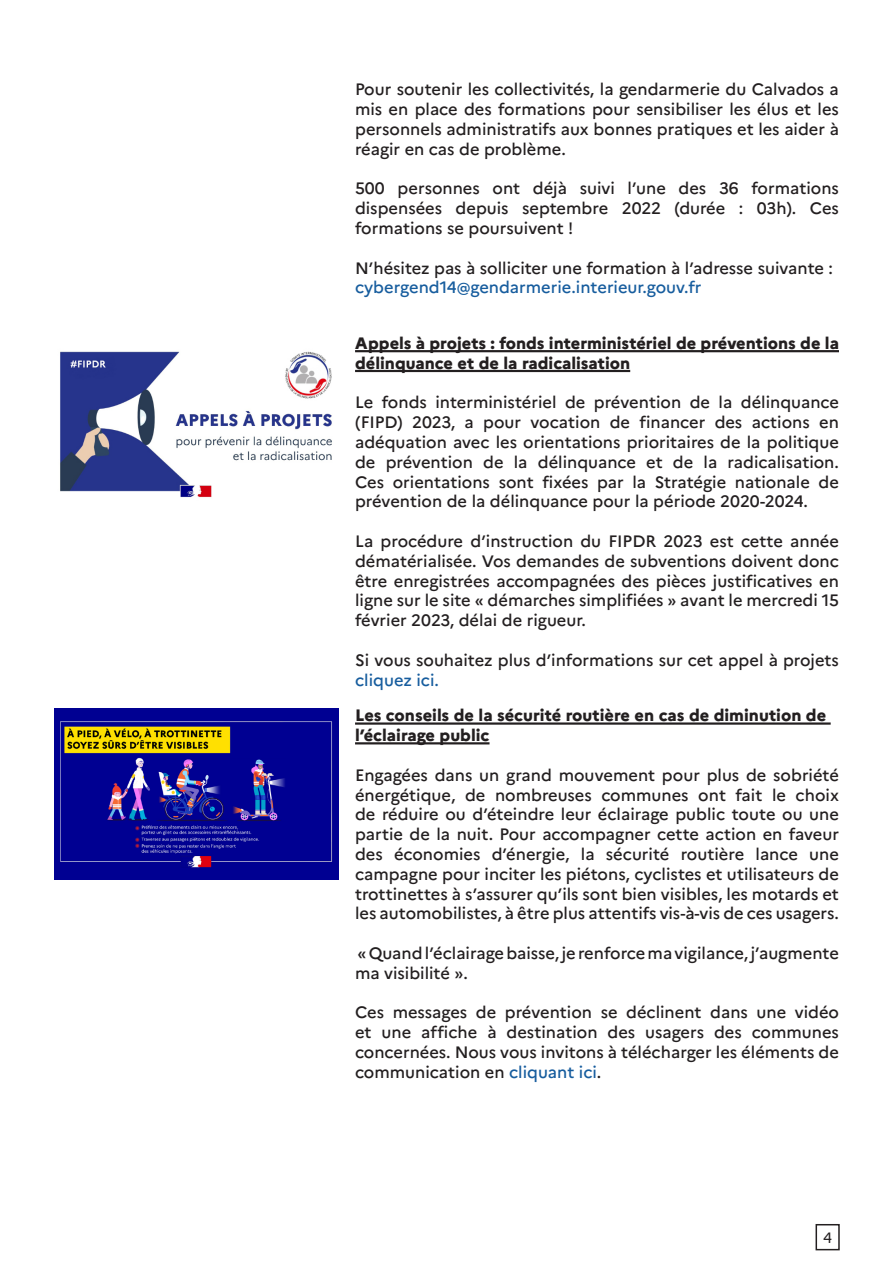
<style>
.page{position:relative;width:893px;height:1263px;background:#fff}
.page>*{position:absolute;margin:0;border:0;box-sizing:border-box;transform-origin:0 0}
.t1{font:500 16.5px/19.8px "Marianne";color:#231f20;text-align:justify}
.t2{font:800 16.5px/19.8px "Marianne";color:#231f20}
.t3{font:500 16.5px "Marianne";color:#175d9e}
.t4{font:15px "Marianne";color:#231f20}
.s1{color:#175d9e}
</style>
<div class="page">
<hr style="left:355px;top:350px;width:484px;height:2px;background:#231f20">
<hr style="left:355px;top:370px;width:275px;height:2px;background:#231f20">
<img style="left:60px;top:351px;width:272px;height:147px">
<hr style="left:355px;top:722px;width:476px;height:3px;background:#231f20">
<hr style="left:355px;top:742px;width:134px;height:2px;background:#231f20">
<img style="left:54px;top:709px;width:284px;height:170px">
<div style="left:815px;top:1224px;width:25px;height:26px;border:2px solid #231f20"></div>
<p class="t1" style="left:355px;top:79px;width:485px">Pour soutenir les collectivités, la gendarmerie du Calvados a mis en place des formations pour sensibiliser les élus et les personnels administratifs aux bonnes pratiques et les aider à réagir en cas de problème.</p>
<p class="t1" style="left:355px;top:178px;width:485px">500 personnes ont déjà suivi l’une des 36 formations dispensées depuis septembre 2022 (durée : 03h). Ces formations se poursuivent !</p>
<p class="t1" style="left:355px;top:258px;width:479px">N’hésitez pas à solliciter une formation à l’adresse suivante :</p>
<p class="t3" style="left:355px;top:277px;width:348px">cybergend14@gendarmerie.interieur.gouv.fr</p>
<p class="t2" style="left:355px;top:333px;width:485px">Appels à projets : fonds interministériel de préventions de la délinquance et de la radicalisation</p>
<p class="t1" style="left:355px;top:393px;width:485px">Le fonds interministériel de prévention de la délinquance (FIPD) 2023, a pour vocation de financer des actions en adéquation avec les orientations prioritaires de la politique de prévention de la délinquance et de la radicalisation.<br>Ces orientations sont fixées par la Stratégie nationale de prévention de la délinquance pour la période 2020-2024.</p>
<p class="t1" style="left:355px;top:531px;width:485px">La procédure d’instruction du FIPDR 2023 est cette année dématérialisée. Vos demandes de subventions doivent donc être enregistrées accompagnées des pièces justificatives en ligne sur le site « démarches simplifiées » avant le mercredi 15 février 2023, délai de rigueur.</p>
<p class="t1" style="left:355px;top:650px;width:485px">Si vous souhaitez plus d’informations sur cet appel à projets <span class="s1">cliquez ici.</span></p>
<p class="t2" style="left:355px;top:705px;width:473px">Les conseils de la sécurité routière en cas de diminution de l’éclairage public</p>
<p class="t1" style="left:355px;top:765px;width:485px">Engagées dans un grand mouvement pour plus de sobriété énergétique, de nombreuses communes ont fait le choix de réduire ou d’éteindre leur éclairage public toute ou une partie de la nuit. Pour accompagner cette action en faveur des économies d’énergie, la sécurité routière lance une campagne pour inciter les piétons, cyclistes et utilisateurs de trottinettes à s’assurer qu’ils sont bien visibles, les motards et les automobilistes, à être plus attentifs vis-à-vis de ces usagers.</p>
<p class="t1" style="left:355px;top:943px;width:485px">« Quand l’éclairage baisse, je renforce ma vigilance, j’augmente ma visibilité ».</p>
<p class="t1" style="left:355px;top:1002px;width:485px">Ces messages de prévention se déclinent dans une vidéo et une affiche à destination des usagers des communes concernées. Nous vous invitons à télécharger les éléments de communication en <span class="s1">cliquant ici</span>.</p>
<p class="t4" style="left:823px;top:1228px;width:10px">4</p>
</div>
